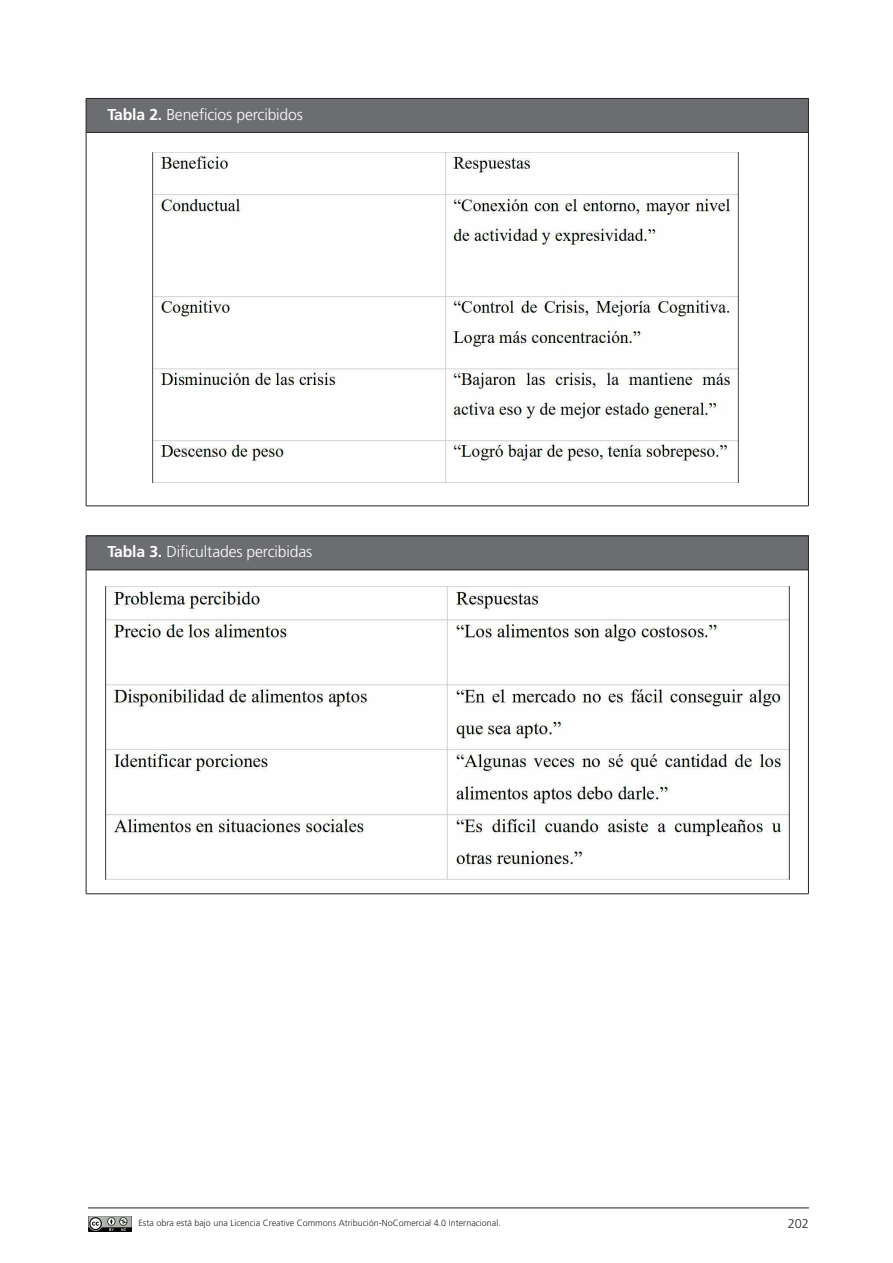
<style>
.page{position:relative;width:893px;height:1263px;background:#fff}
.page>*{position:absolute;margin:0;border:0;box-sizing:border-box;transform-origin:0 0}
.t1{font:300 15.75px "Frutiger";letter-spacing:-.01em;color:#fff}
.t2{font:300 12.75px "Frutiger";color:#272526}
.t3{font:300 9px "Frutiger";color:#272526}
.s1{font-weight:700}
</style>
<div class="page">
<hr style="left:88px;top:1207px;width:721px;height:1px;background:#272526">
<div style="left:88px;top:1216px;width:49px;height:19px;background:linear-gradient(to right,#fff,#fff)"></div>
<img style="left:88px;top:1216px;width:43px;height:15px">
<div style="left:86px;top:98px;width:722px;height:34px;background:#6c6d70"></div>
<img style="left:153px;top:152px;width:585px;height:330px">
<hr style="left:86px;top:98px;width:1px;height:408px;background:#272526">
<hr style="left:808px;top:98px;width:1px;height:408px;background:#272526">
<hr style="left:86px;top:98px;width:722px;height:1px;background:#272526">
<hr style="left:86px;top:132px;width:722px;height:1px;background:#272526">
<hr style="left:86px;top:506px;width:722px;height:1px;background:#272526">
<div style="left:86px;top:536px;width:722px;height:34px;background:#6c6d70"></div>
<img style="left:106px;top:586px;width:683px;height:293px">
<hr style="left:86px;top:536px;width:1px;height:358px;background:#272526">
<hr style="left:808px;top:536px;width:1px;height:358px;background:#272526">
<hr style="left:86px;top:536px;width:722px;height:1px;background:#272526">
<hr style="left:86px;top:570px;width:722px;height:1px;background:#272526">
<hr style="left:86px;top:893px;width:722px;height:1px;background:#272526">
<h1 class="t1" style="left:107px;top:108px;width:197px"><span class="s1">Tabla 2.</span> Beneficios percibidos</h1>
<h1 class="t1" style="left:107px;top:545px;width:206px"><span class="s1">Tabla 3.</span> Dificultades percibidas</h1>
<p class="t3" style="left:138px;top:1219px;width:364px">Esta obra está bajo una Licencia Creative Commons Atribución-NoComercial 4.0 Internacional.</p>
<h2 class="t2" style="left:788px;top:1218px;width:23px">202</h2>
</div>
